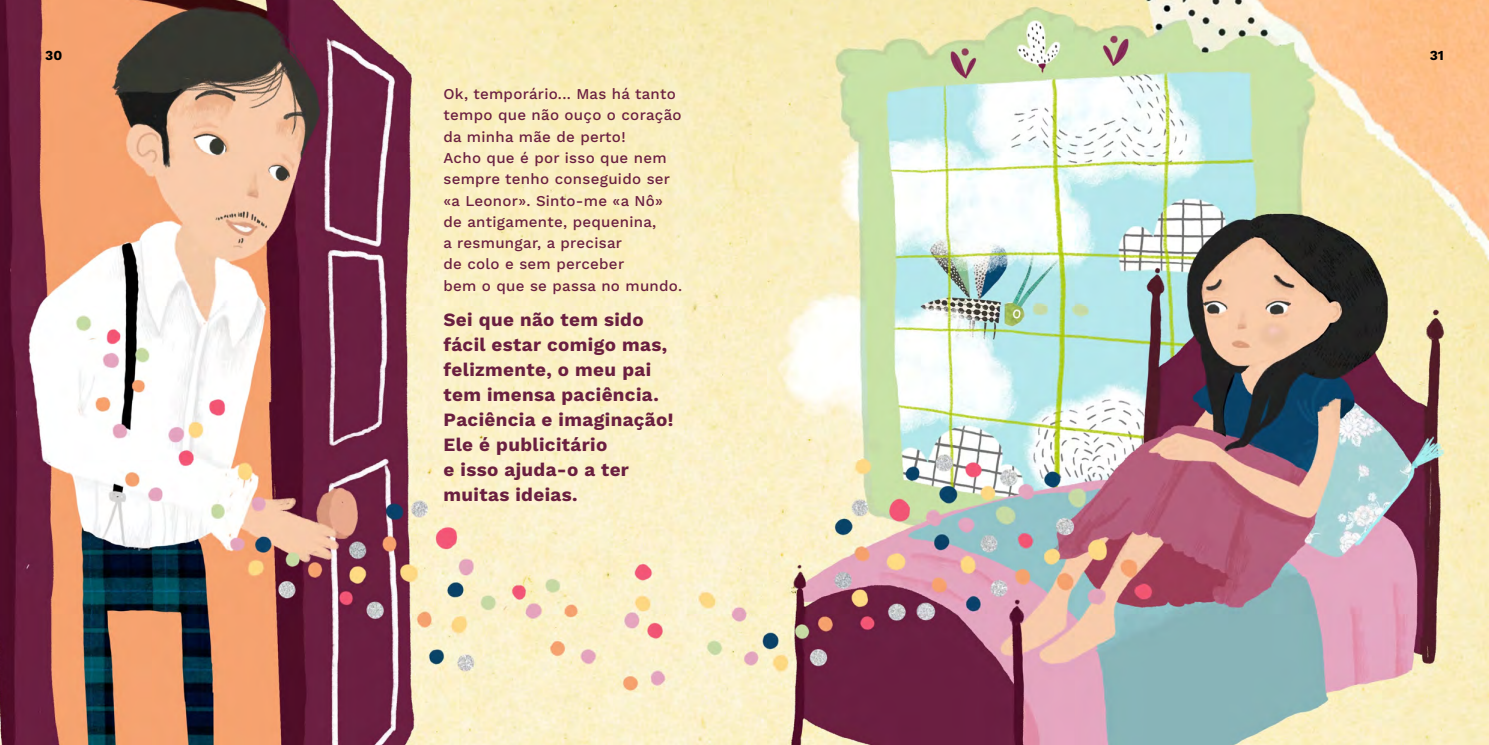
<style>
.page{position:relative;width:1489px;height:745px;background:#fff}
.page>*{position:absolute;margin:0;border:0;box-sizing:border-box;transform-origin:0 0}
.t1{font:700 18.75px/25px "Work Sans";letter-spacing:.02em;color:#6a1f40}
.t2{font:500 15px/21.2px "Work Sans";letter-spacing:.02em;color:#6a1f40}
.t3{font:700 13.75px "Work Sans";color:#000}
</style>
<div class="page">
<img style="left:0;top:0;width:1488px;height:744px">
<p class="t3" style="left:45px;top:47px;width:19px">30</p>
<p class="t3" style="left:1429px;top:47px;width:16px">31</p>
<p class="t2" style="left:443px;top:84px;width:240px">Ok, temporário... Mas há tanto tempo que não ouço o coração da minha mãe de perto!<br>Acho que é por isso que nem sempre tenho conseguido ser «a Leonor». Sinto-me «a Nô» de antigamente, pequenina,<br>a resmungar, a precisar<br>de colo e sem perceber<br>bem o que se passa no mundo.</p>
<p class="t1" style="left:443px;top:308px;width:231px">Sei que não tem sido fácil estar comigo mas, felizmente, o meu pai tem imensa paciência.<br>Paciência e imaginação!<br>Ele é publicitário<br>e isso ajuda-o a ter muitas ideias.</p>
</div>
